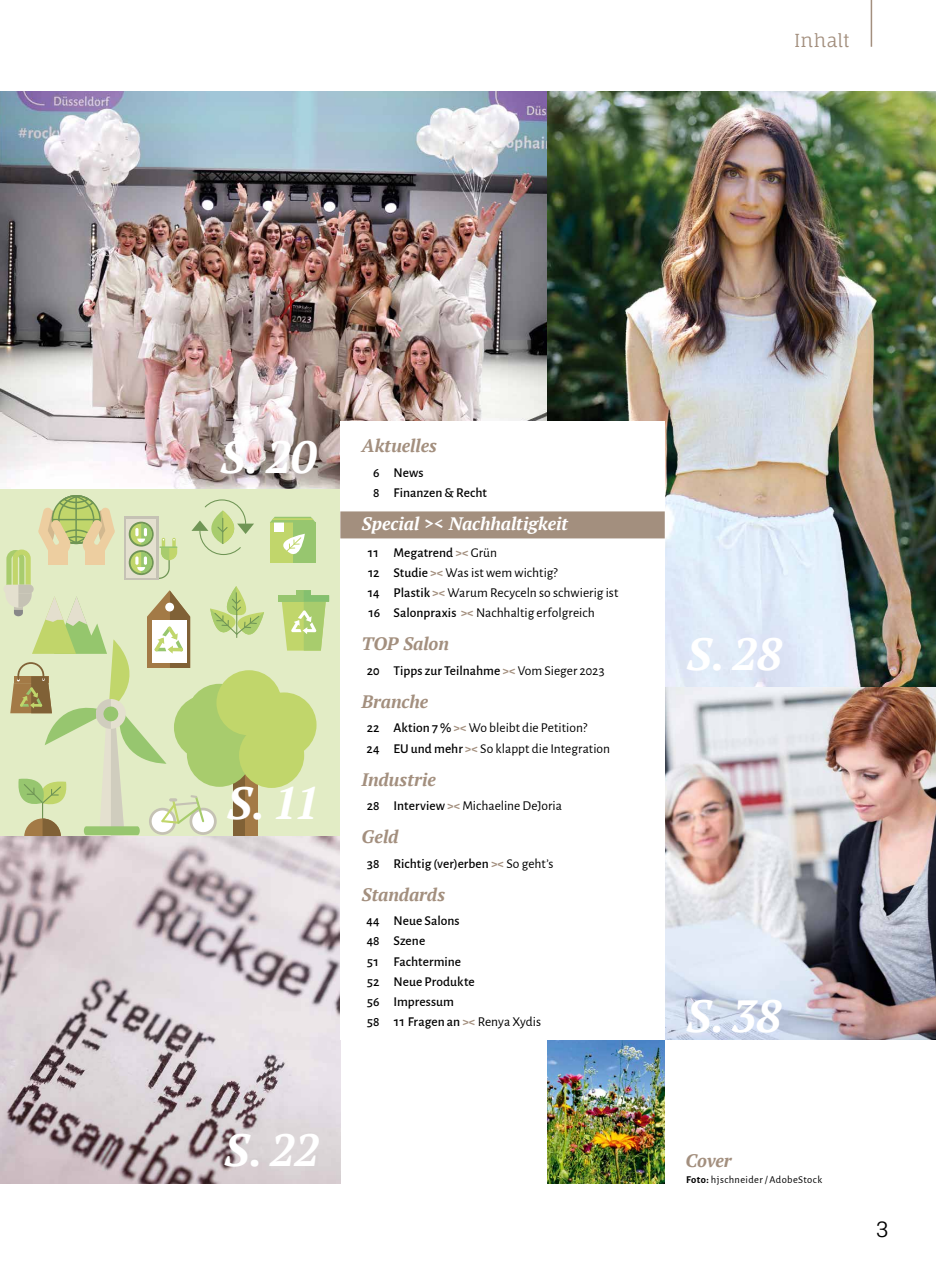
<style>
.page{position:relative;width:936px;height:1263px;background:#fff}
.page>*{position:absolute;margin:0;border:0;box-sizing:border-box;transform-origin:0 0}
.t1{font:italic 700 45px "PT Serif";color:#fff}
.t2{font:21px "Fauna One";color:#000}
.t3{font:italic 700 18px "PT Serif";color:#a38f7e}
.t4{font:italic 700 18px "PT Serif";color:#fff}
.t5{font:18px "Fauna One";color:#a38f7e}
.t6{font:13.5px/20.2px "Alegreya Sans";color:#000}
.t7{font:500 13.5px/20.2px "Alegreya Sans";letter-spacing:.005em;color:#000}
.t8{font:10.5px "Alegreya Sans";letter-spacing:.04em;color:#000}
.s1{font-weight:500}
.s2{font-weight:700;color:#a38f7e}
.s3{font-weight:400}
.s4{font-weight:700}
</style>
<div class="page">
<img style="left:0;top:91px;width:547px;height:398px">
<img style="left:0;top:836px;width:340px;height:347px">
<img style="left:547px;top:91px;width:388px;height:948px">
<img style="left:547px;top:1040px;width:117px;height:143px">
<div style="left:0;top:489px;width:342px;height:347px;background:#e2ecc5"></div>
<div style="left:216px;top:670px;width:65px;height:65px;background:#c1d66b;border-radius:50%"></div>
<div style="left:239px;top:723px;width:65px;height:65px;background:#c1d66b;border-radius:50%"></div>
<div style="left:251px;top:692px;width:65px;height:65px;background:#c1d66b;border-radius:50%"></div>
<div style="left:278px;top:595px;width:51px;height:7px;background:#97c66f"></div>
<svg style="left:282px;top:590px;width:47px;height:61px"></svg>
<div style="left:270px;top:522px;width:45px;height:40px;background:#c1d66b"></div>
<div style="left:293px;top:522px;width:22px;height:40px;background:#97c66f"></div>
<svg style="left:271px;top:534px;width:34px;height:29px"></svg>
<div style="left:274px;top:522px;width:9px;height:10px;background:#fff"></div>
<svg style="left:270px;top:517px;width:45px;height:5px"></svg>
<svg style="left:4px;top:495px;width:260px;height:341px"></svg>
<div style="left:340px;top:421px;width:324px;height:618px;background:#fff"></div>
<div style="left:340px;top:511px;width:324px;height:27px;background:#a38f7e"></div>
<hr style="left:870px;top:0;width:2px;height:47px;background:#a38f7e">
<h3 class="t5" style="left:794px;top:29px;width:57px">Inhalt</h3>
<h1 class="t1" style="left:220px;top:427px;width:98px">S. 20</h1>
<h1 class="t1" style="left:226px;top:773px;width:94px">S. 11</h1>
<h3 class="t3" style="left:361px;top:434px;width:77px">Aktuelles</h3>
<p class="t7" style="left:373px;top:461px;width:115px">6 News<br>8 Finanzen &amp; Recht</p>
<h3 class="t4" style="left:361px;top:512px;width:208px">Special &gt;&lt; Nachhaltigkeit</h3>
<p class="t6" style="left:367px;top:541px;width:252px"><span class="s1">11 Megatrend</span> <span class="s2">&gt;&lt;</span> Grün<br><span class="s1">12 Studie</span> <span class="s2">&gt;&lt;</span> Was ist wem wichtig?<br><span class="s1">14 Plastik</span> <span class="s2">&gt;&lt;</span> Warum Recyceln so schwierig ist <span class="s1">16 Salonpraxis</span> <span class="s2">&gt;&lt;</span> Nachhaltig erfolgreich</p>
<h3 class="t3" style="left:361px;top:632px;width:89px">TOP Salon</h3>
<p class="t7" style="left:367px;top:660px;width:239px">20 Tipps zur Teilnahme <span class="s2">&gt;&lt;</span> <span class="s3">Vom Sieger 2023</span></p>
<h3 class="t3" style="left:361px;top:689px;width:68px">Branche</h3>
<p class="t6" style="left:366px;top:717px;width:245px"><span class="s1">22 Aktion 7%</span> <span class="s2">&gt;&lt;</span> Wo bleibt die Petition?<br><span class="s1">24 EU und mehr</span> <span class="s2">&gt;&lt;</span> So klappt die Integration</p>
<h3 class="t3" style="left:361px;top:767px;width:76px">Industrie</h3>
<p class="t6" style="left:367px;top:795px;width:197px"><span class="s1">28 Interview</span> <span class="s2">&gt;&lt;</span> Michaeline DeJoria</p>
<h3 class="t3" style="left:361px;top:825px;width:38px">Geld</h3>
<p class="t7" style="left:367px;top:852px;width:188px">38 Richtig (ver)erben <span class="s2">&gt;&lt;</span> <span class="s3">So geht’s</span></p>
<h3 class="t3" style="left:361px;top:882px;width:85px">Standards</h3>
<p class="t7" style="left:366px;top:910px;width:176px">44 Neue Salons<br>48 Szene<br>51 Fachtermine<br>52 Neue Produkte<br>56 Impressum<br>58 11 Fragen an <span class="s2">&gt;&lt;</span> <span class="s3">Renya Xydis</span></p>
<h1 class="t1" style="left:224px;top:1120px;width:97px">S. 22</h1>
<h1 class="t1" style="left:686px;top:624px;width:98px">S. 28</h1>
<h1 class="t1" style="left:685px;top:986px;width:98px">S. 38</h1>
<h3 class="t3" style="left:685px;top:1148px;width:48px">Cover</h3>
<p class="t8" style="left:686px;top:1173px;width:138px"><span class="s4">Foto:</span> hjschneider / AdobeStock</p>
<h2 class="t2" style="left:875px;top:1216px;width:15px">3</h2>
</div>
